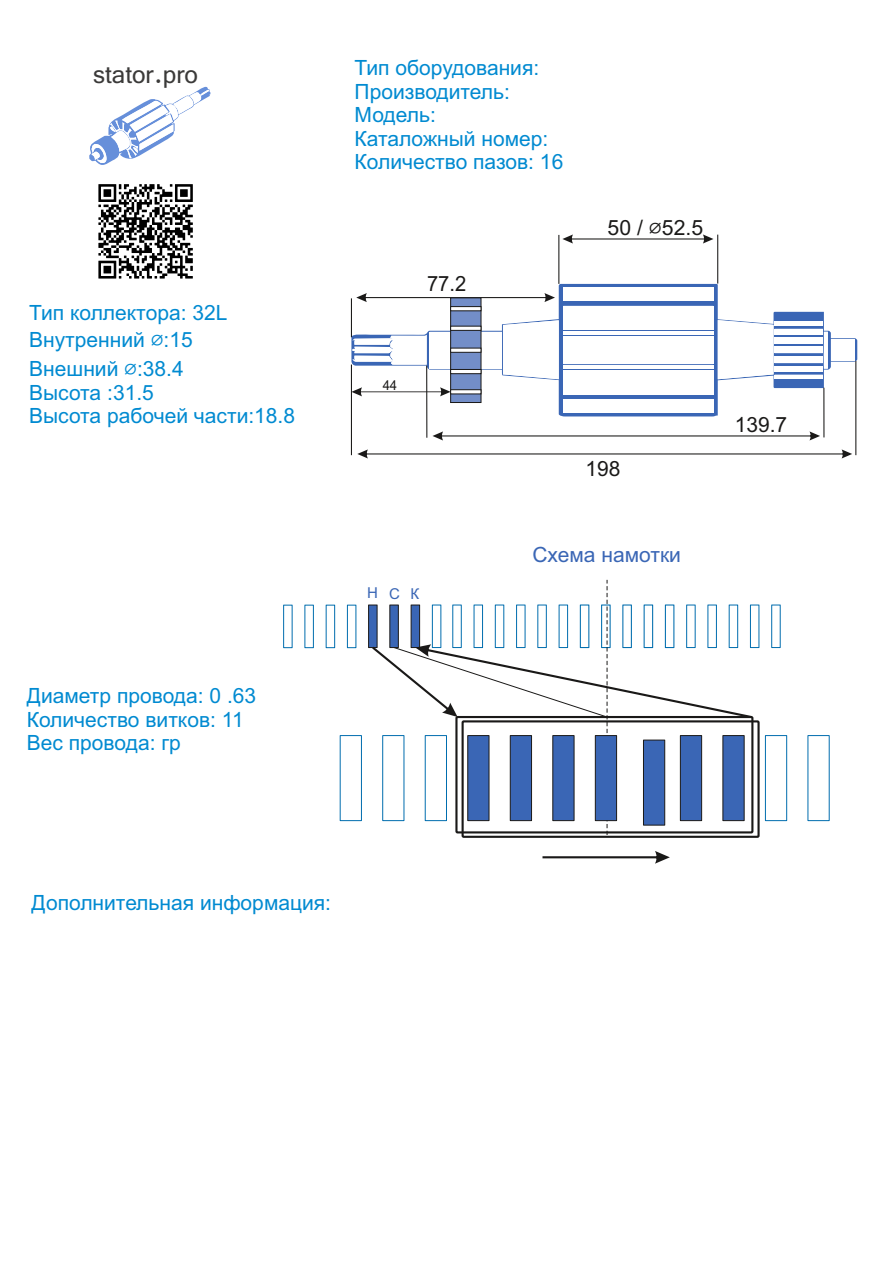
<style>
.page{position:relative;width:893px;height:1263px;background:#fff}
.page>*{position:absolute;margin:0;border:0;box-sizing:border-box;transform-origin:0 0}
.t1{font:27px "Vrinda";color:#3b3a39}
.t2{font:24px "Cambria";color:#1a1918}
.t3{font:21px/23.4px "Arial";color:#008ad1}
.t4{font:21px "Arial";color:#1a1918}
.t5{font:21px "Arial";color:#3a66b5}
.t6{font:21px "Arial";color:#1a1918;scale:.96 1}
.t7{font:15px "Arial";color:#3a66b5}
.t8{font:13.65px "Arial";color:#1a1918;scale:.96 1}
.s1{font-family:"Cambria";font-size:24px}
</style>
<div class="page">
<div style="left:462px;top:720px;width:298px;height:118px;border:2px solid #1a1918"></div>
<div style="left:340px;top:735px;width:22px;height:86px;background:#fff;border:1px solid #006dae"></div>
<div style="left:765px;top:735px;width:22px;height:86px;border:1px solid #006dae"></div>
<div style="left:807px;top:735px;width:23px;height:86px;background:#fff;border:1px solid #006dae"></div>
<div style="left:347px;top:605px;width:9px;height:43px;background:#fff;border:1px solid #006dae"></div>
<div style="left:326px;top:605px;width:9px;height:43px;background:#fff;border:1px solid #006dae"></div>
<div style="left:304px;top:605px;width:10px;height:43px;background:#fff;border:1px solid #006dae"></div>
<div style="left:283px;top:605px;width:10px;height:43px;background:#fff;border:1px solid #006dae"></div>
<div style="left:771px;top:605px;width:10px;height:43px;background:#fff;border:1px solid #006dae"></div>
<div style="left:750px;top:605px;width:9px;height:43px;background:#fff;border:1px solid #006dae"></div>
<div style="left:368px;top:605px;width:9px;height:43px;background:#3a66b5;border:1px solid #1a1918"></div>
<svg style="left:542px;top:851px;width:128px;height:13px"></svg>
<svg style="left:89px;top:86px;width:121px;height:79px"></svg>
<svg style="left:351px;top:284px;width:506px;height:132px"></svg>
<div style="left:563px;top:336px;width:150px;height:28px;background:#fff"></div>
<div style="left:563px;top:370px;width:150px;height:25px;background:#fff"></div>
<div style="left:563px;top:306px;width:150px;height:24px;background:#fff"></div>
<svg style="left:718px;top:320px;width:55px;height:59px"></svg>
<svg style="left:503px;top:320px;width:56px;height:59px"></svg>
<div style="left:430px;top:332px;width:72px;height:37px;background:#fff"></div>
<div style="left:563px;top:399px;width:150px;height:14px;background:#fff"></div>
<div style="left:563px;top:287px;width:150px;height:14px;background:#fff"></div>
<svg style="left:352px;top:335px;width:75px;height:30px"></svg>
<hr style="left:563px;top:331px;width:150px;height:4px;background:#fff">
<hr style="left:563px;top:365px;width:150px;height:4px;background:#fff">
<div style="left:831px;top:339px;width:23px;height:22px;background:#fff"></div>
<div style="left:774px;top:357px;width:49px;height:6px;background:#fff"></div>
<div style="left:774px;top:347px;width:49px;height:6px;background:#fff"></div>
<div style="left:774px;top:337px;width:49px;height:7px;background:#fff"></div>
<div style="left:774px;top:366px;width:49px;height:6px;background:#fff"></div>
<div style="left:774px;top:329px;width:49px;height:5px;background:#fff"></div>
<div style="left:774px;top:321px;width:49px;height:5px;background:#fff"></div>
<hr style="left:774px;top:375px;width:49px;height:4px;background:#fff">
<svg style="left:824px;top:332px;width:4px;height:37px"></svg>
<hr style="left:558px;top:235px;width:1px;height:49px;background:#1a1918">
<hr style="left:717px;top:235px;width:1px;height:49px;background:#1a1918">
<svg style="left:562px;top:234px;width:151px;height:10px"></svg>
<hr style="left:351px;top:365px;width:1px;height:90px;background:#1a1918">
<hr style="left:855px;top:361px;width:1px;height:94px;background:#1a1918">
<svg style="left:357px;top:449px;width:495px;height:9px"></svg>
<hr style="left:351px;top:298px;width:1px;height:39px;background:#1a1918">
<svg style="left:356px;top:293px;width:199px;height:9px"></svg>
<hr style="left:823px;top:388px;width:1px;height:49px;background:#1a1918">
<hr style="left:426px;top:366px;width:1px;height:72px;background:#1a1918">
<svg style="left:432px;top:431px;width:388px;height:9px"></svg>
<svg style="left:98px;top:184px;width:95px;height:95px"></svg>
<div style="left:450px;top:297px;width:31px;height:106px;background:#738ec8;border:1px solid #1a1918"></div>
<svg style="left:450px;top:306px;width:31px;height:5px"></svg>
<svg style="left:451px;top:389px;width:30px;height:5px"></svg>
<svg style="left:450px;top:348px;width:31px;height:5px"></svg>
<svg style="left:450px;top:326px;width:31px;height:5px"></svg>
<svg style="left:450px;top:369px;width:31px;height:5px"></svg>
<svg style="left:352px;top:387px;width:99px;height:9px"></svg>
<svg style="left:372px;top:580px;width:379px;height:255px"></svg>
<p class="t1" style="left:93px;top:56px;width:106px">stator.pro</p>
<p class="t3" style="left:355px;top:56px;width:210px">Тип оборудования:<br>Производитель:<br>Модель:<br>Каталожный номер:<br>Количество пазов: 16</p>
<p class="t3" style="left:29px;top:299px;width:200px;line-height:27.8px">Тип коллектора: 32L<br>Внутренний <span class="s1">⌀</span>:15<br>Внешний <span class="s1">⌀</span>:38.4</p>
<p class="t3" style="left:29px;top:381px;width:267px">Высота :31.5<br>Высота рабочей части:18.8</p>
<p class="t6" style="left:427px;top:270px;width:42px">77.2</p>
<p class="t8" style="left:383px;top:376px;width:17px">44</p>
<p class="t4" style="left:607px;top:214px;width:97px">50 / 52.5</p>
<p class="t2" style="left:649px;top:213px;width:15px">⌀</p>
<p class="t4" style="left:586px;top:455px;width:37px">198</p>
<p class="t7" style="left:367px;top:583px;width:54px">НСК</p>
<p class="t5" style="left:532px;top:541px;width:150px">Схема намотки</p>
<p class="t4" style="left:735px;top:411px;width:54px">139.7</p>
<p class="t3" style="left:27px;top:684px;width:231px">Диаметр провода: 0 .63<br>Количество витков: 11<br>Вес провода: гр</p>
<p class="t3" style="left:32px;top:891px;width:301px">Дополнительная информация:</p>
</div>
